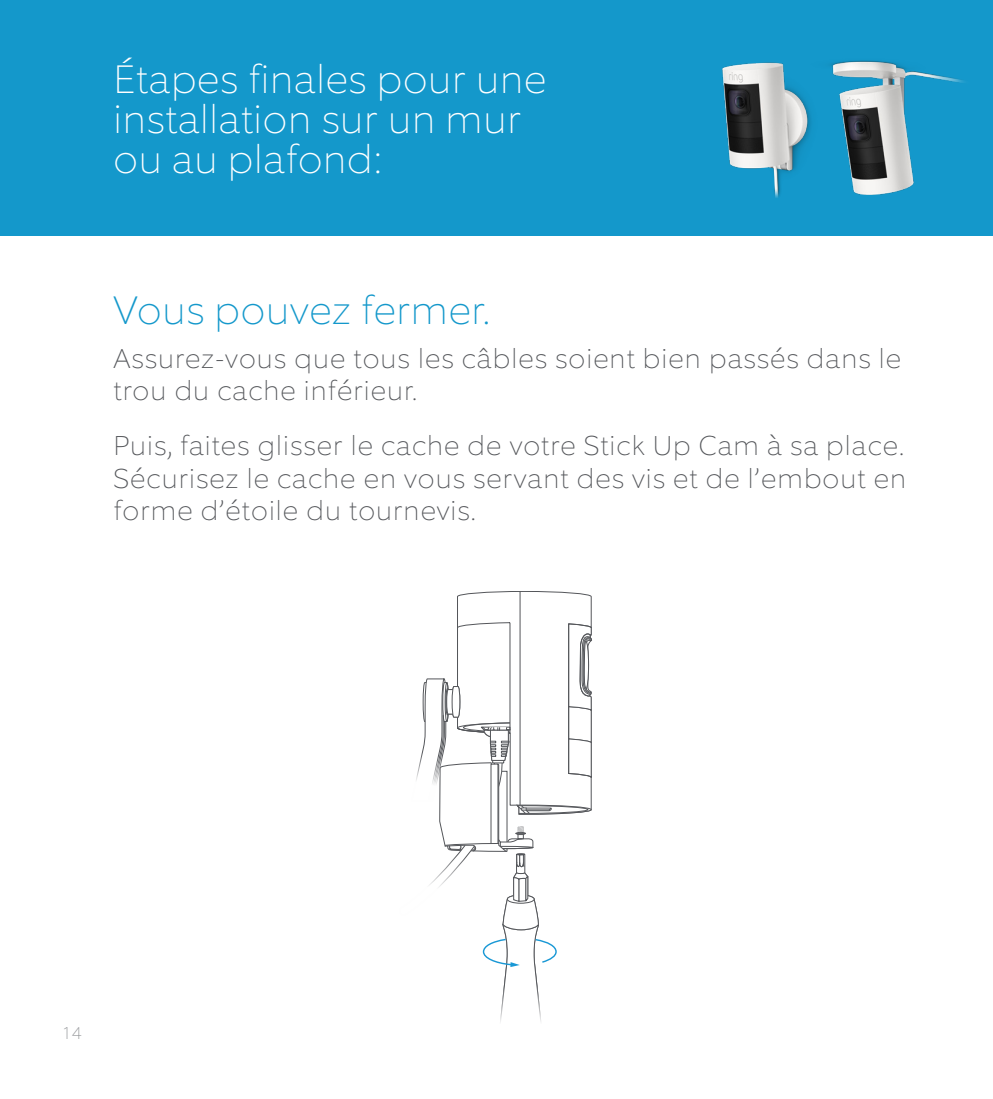
<style>
.page{position:relative;width:993px;height:1099px;background:#fff}
.page>*{position:absolute;margin:0;border:0;box-sizing:border-box;transform-origin:0 0}
.t1{font:100 40px/40px "Equip";letter-spacing:.02em;color:#fff}
.t2{font:100 40px "Equip";letter-spacing:.02em;color:#1498cb}
.t3{font:100 27.5px/32.5px "Equip";letter-spacing:.04em;color:#54565a}
.t4{font:100 17.5px "Equip";color:#939598}
</style>
<div class="page">
<svg style="left:416px;top:591px;width:175px;height:431px"></svg>
<div style="left:0;top:0;width:992px;height:235px;background:#1498cb"></div>
<img style="left:722px;top:62px;width:53px;height:132px">
<img style="left:775px;top:60px;width:189px;height:138px">
<h1 class="t1" style="left:113px;top:58px;width:434px">Étapes finales pour une installation sur un mur ou au plafond:</h1>
<h1 class="t2" style="left:113px;top:285px;width:377px">Vous pouvez fermer.</h1>
<p class="t3" style="left:113px;top:342px;width:788px">Assurez-vous que tous les câbles soient bien passés dans le trou du cache inférieur.</p>
<p class="t3" style="left:113px;top:429px;width:793px;text-align:justify">Puis, faites glisser le cache de votre Stick Up Cam à sa place.<br>Sécurisez le cache en vous servant des vis et de l’embout en forme d’étoile du tournevis.</p>
<p class="t4" style="left:62px;top:1021px;width:21px">14</p>
</div>
